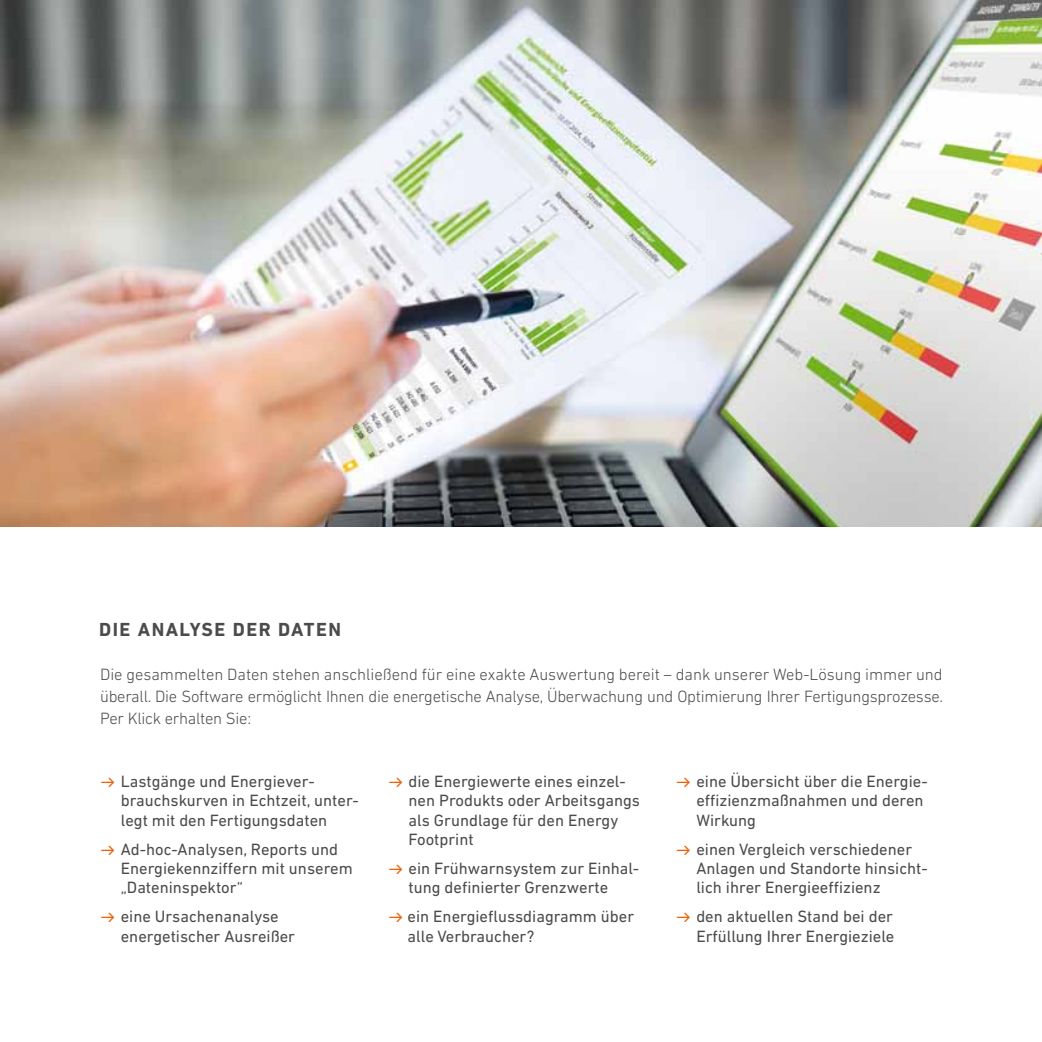
<style>
.page{position:relative;width:1042px;height:1042px;background:#fff}
.page>*{position:absolute;margin:0;border:0;box-sizing:border-box;transform-origin:0 0}
.t1{font:700 19.25px "DIN Next LT Pro";letter-spacing:.075em;color:#4b4b4d}
.t2{font:16.62px/19.2px "DIN Next LT Pro";color:#4b4b4d}
.t3{font:300 16.62px/21.9px "DIN Next LT Pro";letter-spacing:-.015em;color:#4b4b4d;text-align:justify}
.s1{font-family:"Netto OT";font-weight:700;font-size:13.12px;color:#ea640d}
</style>
<div class="page">
<img style="left:0;top:0;width:1042px;height:527px">
<p class="t1" style="left:99px;top:618px;width:243px">DIE ANALYSE DER DATEN</p>
<p class="t3" style="left:100px;top:663px;width:844px">Die gesammelten Daten stehen anschließend für eine exakte Auswertung bereit – dank unserer Web-Lösung immer und überall. Die Software ermöglicht Ihnen die energetische Analyse, Überwachung und Optimierung Ihrer Fertigungsprozesse.<br>Per Klick erhalten Sie:</p>
<p class="t2" style="left:121px;top:771px;width:240px;text-indent:-22px"><span class="s1">→</span> Lastgänge und Energiever&shy;brauchskurven in Echtzeit, unter&shy;legt mit den Fertigungsdaten</p>
<p class="t2" style="left:121px;top:839px;width:233px;text-indent:-22px"><span class="s1">→</span> Ad-hoc-Analysen, Reports und<br>Energiekennziffern mit unserem „Dateninspektor“</p>
<p class="t2" style="left:121px;top:907px;width:176px;text-indent:-22px"><span class="s1">→</span> eine Ursachenanalyse energetischer Ausreißer</p>
<p class="t2" style="left:408px;top:771px;width:233px;text-indent:-22px"><span class="s1">→</span> die Energiewerte eines einzel&shy;nen Produkts oder Arbeitsgangs als Grundlage für den Energy<br>Footprint</p>
<p class="t2" style="left:387px;top:858px;width:254px;text-align:center"><span class="s1">→</span> ein Frühwarnsystem zur Einhal&shy;tung definierter Grenzwerte</p>
<p class="t2" style="left:407px;top:907px;width:228px;text-indent:-21px"><span class="s1">→</span> ein Energieflussdiagramm über alle Verbraucher?</p>
<p class="t2" style="left:696px;top:771px;width:233px;text-indent:-22px"><span class="s1">→</span> eine Übersicht über die Energie&shy;effizienzmaßnahmen und deren<br>Wirkung</p>
<p class="t2" style="left:696px;top:839px;width:233px;text-indent:-22px"><span class="s1">→</span> einen Vergleich verschiedener<br>Anlagen und Standorte hinsicht&shy;lich ihrer Energieeffizienz</p>
<p class="t2" style="left:675px;top:907px;width:221px;text-align:right"><span class="s1">→</span> den aktuellen Stand bei der<br>Erfüllung Ihrer Energieziele</p>
</div>
